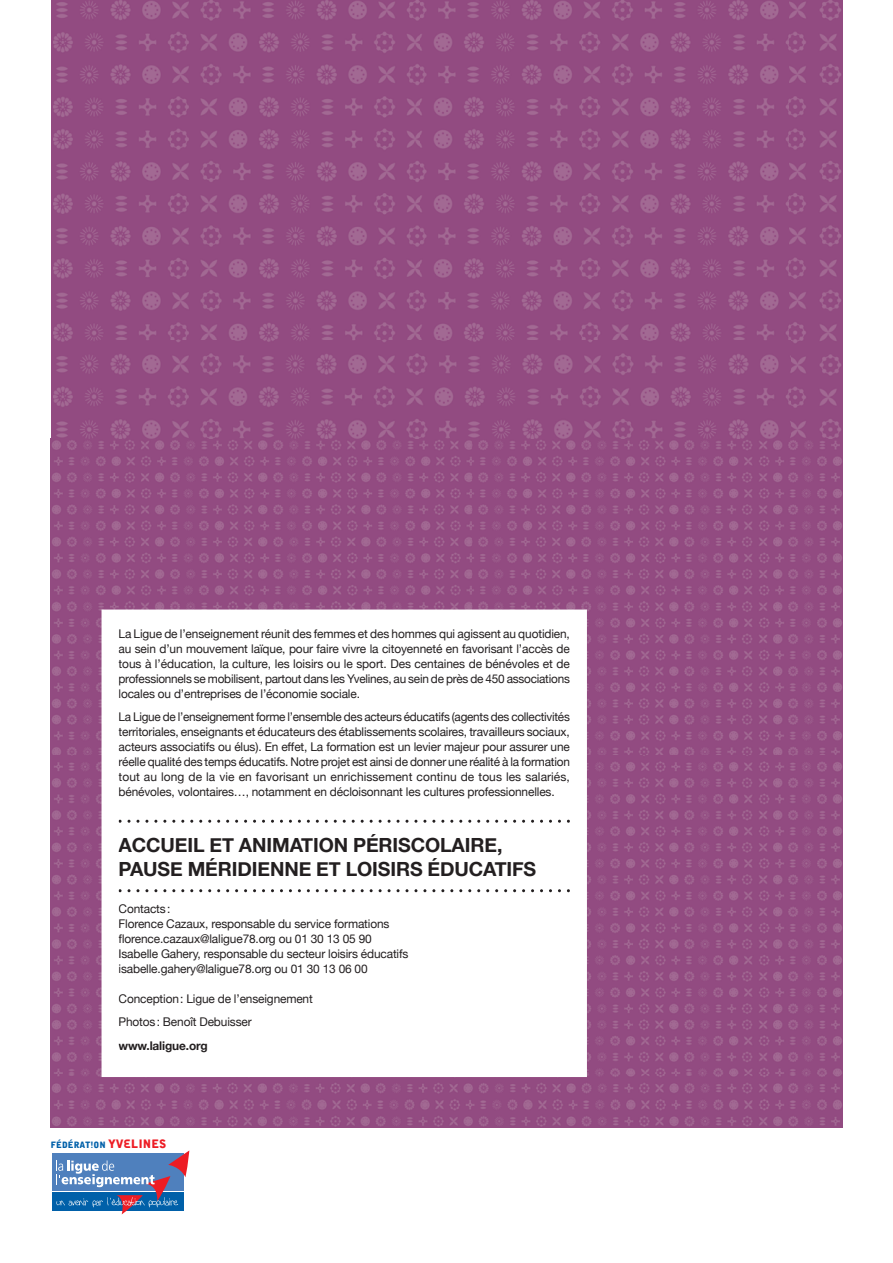
<style>
.page{position:relative;width:893px;height:1263px;background:#fff}
.page>*{position:absolute;margin:0;border:0;box-sizing:border-box;transform-origin:0 0}
.t1{font:700 19.5px/24px "Helvetica Neue";letter-spacing:-.005em;color:#231f20}
.t2{font:12px/15px "Helvetica Neue";letter-spacing:-.01em;color:#231f20;text-align:justify}
.t3{font:700 12px "Helvetica Neue";letter-spacing:-.01em;color:#231f20}
.t4{font:8.7px "Alpha Ligue";color:#0060a9}
.s1{font-size:11.7px;color:#ed1c24}
</style>
<div class="page">
<div style="left:52px;top:1153px;width:131px;height:38px;background:#4f80bd"></div>
<div style="left:52px;top:1192px;width:131px;height:19px;background:#0060a9"></div>
<svg style="left:56px;top:1150px;width:133px;height:64px"></svg>
<img style="left:51px;top:439px;width:791px;height:688px">
<img style="left:53px;top:0;width:789px;height:439px">
<svg style="left:101px;top:610px;width:486px;height:467px"></svg>
<p class="t2" style="left:118px;top:626px;width:453px">La Ligue de l’enseignement réunit des femmes et des hommes qui agissent au quotidien, au sein d’un mouvement laïque, pour faire vivre la citoyenneté en favorisant l’accès de tous à l’éducation, la culture, les loisirs ou le sport. Des centaines de bénévoles et de professionnels se mobilisent, partout dans les Yvelines, au sein de près de 450 associations locales ou d’entreprises de l’économie sociale.</p>
<p class="t2" style="left:118px;top:710px;width:453px">La Ligue de l’enseignement forme l’ensemble des acteurs éducatifs (agents des collectivités territoriales, enseignants et éducateurs des établissements scolaires, travailleurs sociaux, acteurs associatifs ou élus). En effet, La formation est un levier majeur pour assurer une réelle qualité des temps éducatifs. Notre projet est ainsi de donner une réalité à la formation tout au long de la vie en favorisant un enrichissement continu de tous les salariés, bénévoles, volontaires…, notamment en décloisonnant les cultures professionnelles.</p>
<h1 class="t1" style="left:118px;top:833px;width:419px">ACCUEIL ET ANIMATION PÉRISCOLAIRE,<br>PAUSE MÉRIDIENNE ET LOISIRS ÉDUCATIFS</h1>
<p class="t2" style="left:118px;top:901px;width:291px;text-align:left">Contacts :<br>Florence Cazaux, responsable du service formations florence.cazaux@laligue78.org ou 01 30 13 05 90<br>Isabelle Gahery, responsable du secteur loisirs éducatifs isabelle.gahery@laligue78.org ou 01 30 13 06 00</p>
<p class="t2" style="left:118px;top:987px;width:196px;line-height:23.5px">Conception : Ligue de l’enseignement<br>Photos : Benoît Debuisser</p>
<p class="t3" style="left:118px;top:1038px;width:91px">www.laligue.org</p>
<p class="t4" style="left:51px;top:1140px;width:117px">FÉDÉRATION <span class="s1">YVELINES</span></p>
</div>
